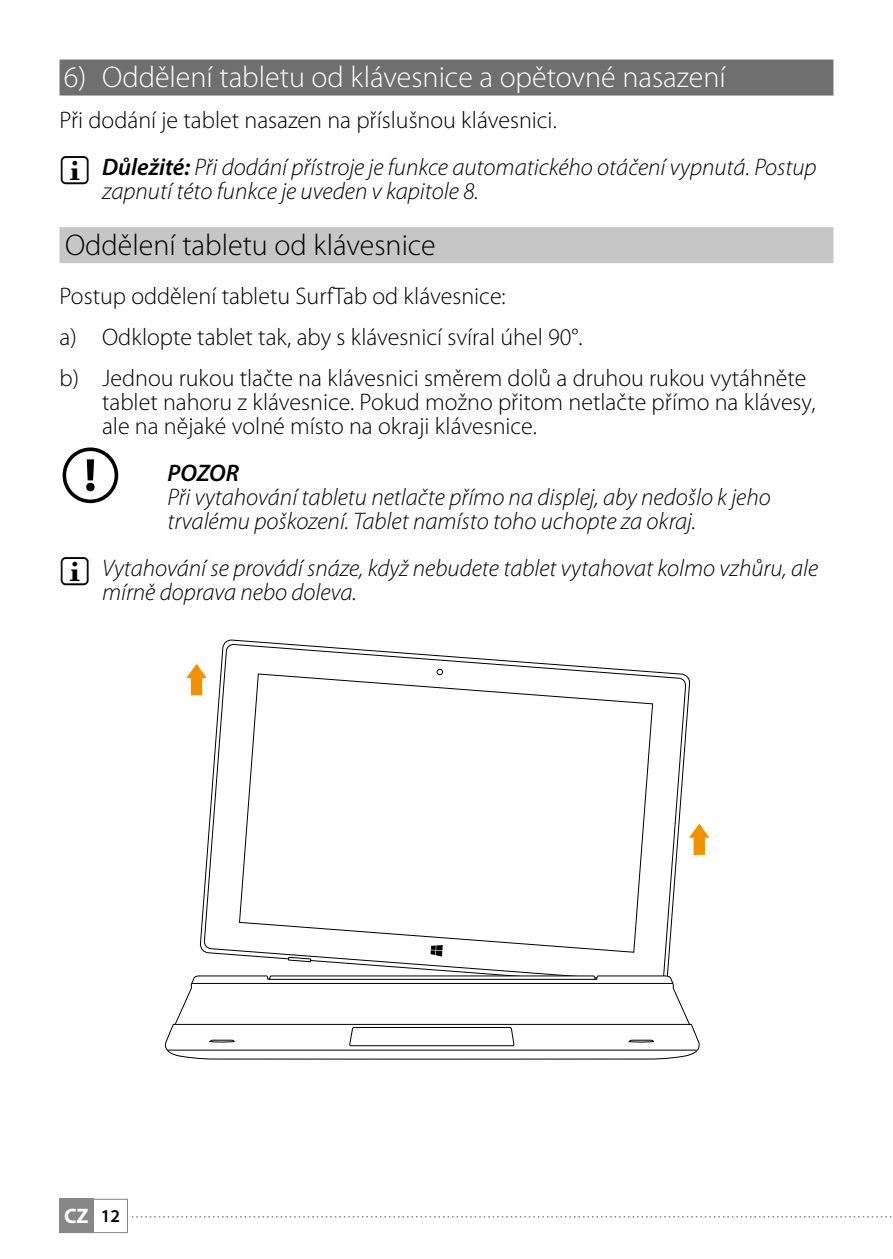
<style>
.page{position:relative;width:893px;height:1259px;background:#fff}
.page>*{position:absolute;margin:0;border:0;box-sizing:border-box;transform-origin:0 0}
.t1{font:300 30px "Myriad Pro";color:#fff}
.t2{font:300 30px "Myriad Pro";color:#000}
.t3{font:italic 300 24px/24px "Myriad Pro";color:#000}
.t4{font:300 24px/41.1px "Myriad Pro";color:#000}
.t5{font:italic 600 24px "Myriad Pro";color:#000}
.t6{font:700 21px "Myriad Pro";color:#fff}
.s1{font-style:normal}
.s2{font-weight:600}
.s3{font-weight:600;font-size:18px;color:#000}
</style>
<div class="page">
<div style="left:60px;top:1199px;width:34px;height:34px;background:#878787"></div>
<div style="left:60px;top:1199px;width:68px;height:34px;border:1px solid #878787"></div>
<svg style="left:132px;top:1216px;width:759px;height:1px"></svg>
<div style="left:60px;top:60px;width:773px;height:36px;background:#706f6f"></div>
<div style="left:60px;top:227px;width:773px;height:36px;background:#c6c6c6"></div>
<svg style="left:186px;top:664px;width:14px;height:31px"></svg>
<svg style="left:690px;top:823px;width:19px;height:32px"></svg>
<svg style="left:200px;top:640px;width:490px;height:333px"></svg>
<svg style="left:430px;top:953px;width:13px;height:3px"></svg>
<svg style="left:238px;top:673px;width:416px;height:280px"></svg>
<div style="left:436px;top:668px;width:7px;height:7px;border:1px solid #000;border-radius:50%"></div>
<svg style="left:288px;top:957px;width:24px;height:5px"></svg>
<svg style="left:165px;top:973px;width:535px;height:87px"></svg>
<hr style="left:270px;top:979px;width:325px;height:1px;background:#000">
<hr style="left:167px;top:1049px;width:529px;height:1px;background:#000">
<svg style="left:349px;top:1015px;width:166px;height:42px"></svg>
<svg style="left:209px;top:1039px;width:26px;height:3px"></svg>
<svg style="left:628px;top:1039px;width:26px;height:3px"></svg>
<hr style="left:175px;top:1024px;width:514px;height:1px;background:#000">
<hr style="left:192px;top:983px;width:481px;height:1px;background:#000">
<p class="t1" style="left:64px;top:61px;width:663px">6) Oddělení tabletu od klávesnice a opětovné nasazení</p>
<p class="t3" style="left:102px;top:97px;width:716px;line-height:47.1px;text-indent:-43px"><span class="s1">Při dodání je tablet nasazen na příslušnou klávesnici.<br></span><span class="s2">Důležité:</span> Při dodání přístroje je funkce automatického otáčení vypnutá. Postup</p>
<p class="t3" style="left:102px;top:180px;width:378px">zapnutí této funkce je uveden v kapitole 8.</p>
<p class="t2" style="left:65px;top:228px;width:372px">Oddělení tabletu od klávesnice</p>
<p class="t4" style="left:60px;top:276px;width:748px">Postup oddělení tabletu SurfTab od klávesnice:<br>a) Odklopte tablet tak, aby s klávesnicí svíral úhel 90°.<br>b) Jednou rukou tlačte na klávesnici směrem dolů a druhou rukou vytáhněte</p>
<p class="t4" style="left:102px;top:391px;width:715px;line-height:24px">tablet nahoru z klávesnice. Pokud možno přitom netlačte přímo na klávesy, ale na nějaké volné místo na okraji klávesnice.</p>
<p class="t5" style="left:168px;top:458px;width:73px">POZOR</p>
<p class="t3" style="left:168px;top:486px;width:605px">Při vytahování tabletu netlačte přímo na displej, aby nedošlo k jeho trvalému poškození. Tablet namísto toho uchopte za okraj.</p>
<p class="t3" style="left:102px;top:557px;width:718px">Vytahování se provádí snáze, když nebudete tablet vytahovat kolmo vzhůru, ale mírně doprava nebo doleva.</p>
<p class="t6" style="left:64px;top:1202px;width:58px">CZ <span class="s3">12</span></p>
</div>
